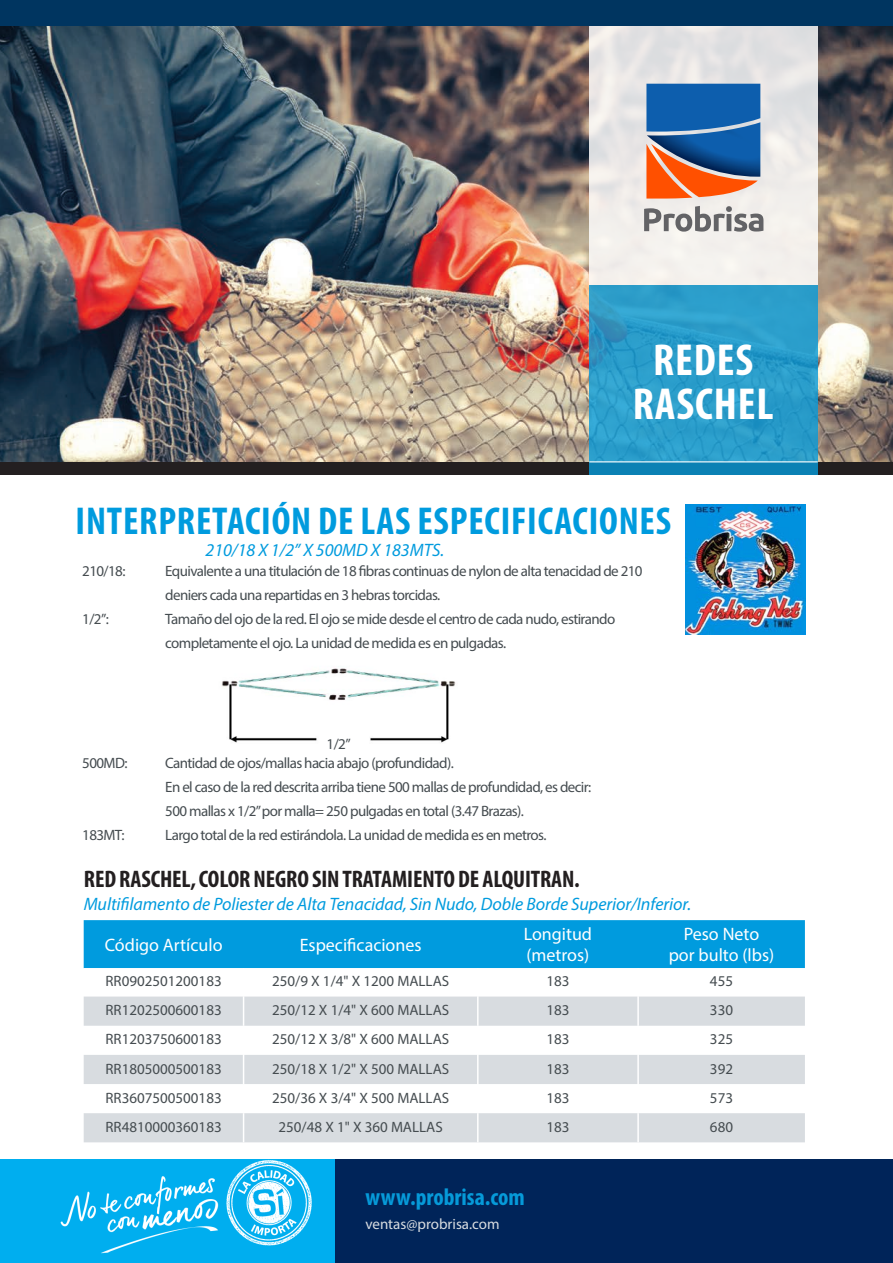
<style>
.page{position:relative;width:893px;height:1263px;background:#fff}
.page>*{position:absolute;margin:0;border:0;box-sizing:border-box;transform-origin:0 0}
.Product_description{font:700 condensed 45px/43.5px "Myriad Pro";letter-spacing:.02em;color:#fff;text-align:center}
.t1{font:700 condensed 39px "Myriad Pro";letter-spacing:.02em;color:#009bde}
.t2{font:700 condensed 24px "Myriad Pro";letter-spacing:-.005em;color:#231f20}
.t3{font:700 condensed 24px "Myriad Pro";color:#069ad9}
.t4{font:italic 18px "Myriad Pro";letter-spacing:-.005em;color:#009bde}
.Tabla_Head{font:18px "Myriad Pro";color:#fff}
.Tabla_Body{font:15px/24px "Myriad Pro";letter-spacing:-.04em;color:#454c50}
.Tabla_Body-2{font:15px "Myriad Pro";color:#454c50}
.t5{font:15px "Myriad Pro";color:#d8dce0}
</style>
<div class="page">
<img style="left:0;top:26px;width:893px;height:436px">
<div style="left:0;top:1159px;width:893px;height:104px;background:#00aeef"></div>
<div style="left:335px;top:1159px;width:558px;height:104px;background:#002459"></div>
<div style="left:0;top:462px;width:893px;height:13px;background:#231f20"></div>
<svg style="left:589px;top:285px;width:229px;height:190px;background:#299bc8"></svg>
<svg style="left:589px;top:26px;width:229px;height:259px;background:#ebe9e7"></svg>
<div style="left:646px;top:84px;width:114px;height:48px;background:#0d5ead"></div>
<svg style="left:646px;top:144px;width:112px;height:55px;background:#fa7a3f"></svg>
<img style="left:647px;top:122px;width:113px;height:55px">
<svg style="left:644px;top:206px;width:119px;height:26px;background:#b5b3b2"></svg>
<div style="left:0;top:0;width:893px;height:26px;background:#003560"></div>
<hr style="left:589px;top:461px;width:229px;height:1px;background:#fff">
<img style="left:60px;top:1159px;width:252px;height:95px">
<img style="left:685px;top:505px;width:120px;height:130px">
<img style="left:222px;top:668px;width:234px;height:75px">
<svg style="left:84px;top:996px;width:721px;height:146px;fill:#d8dce0"></svg>
<div style="left:84px;top:920px;width:721px;height:48px;background:#009bde"></div>
<hr style="left:243px;top:996px;width:1px;height:30px;background:#fff">
<hr style="left:477px;top:996px;width:2px;height:30px;background:#fff">
<hr style="left:637px;top:996px;width:2px;height:30px;background:#fff">
<hr style="left:477px;top:1026px;width:2px;height:29px;background:#fff">
<hr style="left:637px;top:1026px;width:2px;height:29px;background:#fff">
<hr style="left:477px;top:1055px;width:2px;height:29px;background:#fff">
<hr style="left:637px;top:1055px;width:2px;height:29px;background:#fff">
<hr style="left:477px;top:1084px;width:2px;height:29px;background:#fff">
<hr style="left:637px;top:1084px;width:2px;height:29px;background:#fff">
<svg style="left:243px;top:1026px;width:1px;height:116px"></svg>
<hr style="left:477px;top:1113px;width:2px;height:29px;background:#fff">
<hr style="left:637px;top:1113px;width:2px;height:29px;background:#fff">
<p class="Product_description" style="left:633px;top:338px;width:142px">REDES<br>RASCHEL</p>
<p class="t1" style="left:76px;top:497px;width:597px">INTERPRETACIÓN DE LAS ESPECIFICACIONES</p>
<p class="t4" style="left:206px;top:538px;width:240px">210/18 X 1/2” X 500MD X 183MTS.</p>
<p class="Tabla_Body" style="left:82px;top:559px;width:45px">210/18:</p>
<p class="Tabla_Body" style="left:165px;top:559px;width:479px">Equivalente a una titulación de 18 fibras continuas de nylon de alta tenacidad de 210 deniers cada una repartidas en 3 hebras torcidas.</p>
<p class="Tabla_Body" style="left:82px;top:607px;width:28px">1/2”:</p>
<p class="Tabla_Body" style="left:165px;top:607px;width:452px">Tamaño del ojo de la red. El ojo se mide desde el centro de cada nudo, estirando completamente el ojo. La unidad de medida es en pulgadas.</p>
<p class="Tabla_Body" style="left:327px;top:731px;width:26px">1/2”</p>
<p class="Tabla_Body" style="left:82px;top:751px;width:47px">500MD:</p>
<p class="Tabla_Body" style="left:165px;top:751px;width:290px">Cantidad de ojos/mallas hacia abajo (profundidad).</p>
<p class="Tabla_Body" style="left:165px;top:775px;width:428px">En el caso de la red descrita arriba tiene 500 mallas de profundidad, es decir:</p>
<p class="Tabla_Body" style="left:165px;top:799px;width:360px">500 mallas x 1/2”por malla= 250 pulgadas en total (3.47 Brazas).</p>
<p class="Tabla_Body" style="left:82px;top:823px;width:44px">183MT:</p>
<p class="Tabla_Body" style="left:165px;top:823px;width:383px">Largo total de la red estirándola. La unidad de medida es en metros.</p>
<p class="t2" style="left:84px;top:864px;width:497px">RED RASCHEL, COLOR NEGRO SIN TRATAMIENTO DE ALQUITRAN.</p>
<p class="t4" style="left:84px;top:892px;width:609px">Multifilamento de Poliester de Alta Tenacidad, Sin Nudo, Doble Borde Superior/Inferior.</p>
<p class="Tabla_Head" style="left:105px;top:934px;width:119px">Código Artículo</p>
<p class="Tabla_Head" style="left:300px;top:934px;width:123px">Especificaciones</p>
<p class="Tabla_Head" style="left:524px;top:923px;width:70px">Longitud</p>
<p class="Tabla_Head" style="left:526px;top:944px;width:64px">(metros)</p>
<p class="Tabla_Head" style="left:684px;top:923px;width:77px">Peso Neto</p>
<p class="Tabla_Head" style="left:669px;top:944px;width:107px">por bulto (lbs)</p>
<p class="Tabla_Body-2" style="left:106px;top:972px;width:118px">RR0902501200183</p>
<p class="Tabla_Body-2" style="left:272px;top:972px;width:179px">250/9 X 1/4" X 1200 MALLAS</p>
<p class="Tabla_Body" style="left:546px;top:969px;width:25px">183</p>
<p class="Tabla_Body" style="left:710px;top:969px;width:25px">455</p>
<p class="Tabla_Body-2" style="left:106px;top:1001px;width:118px">RR1202500600183</p>
<p class="Tabla_Body-2" style="left:272px;top:1001px;width:179px">250/12 X 1/4" X 600 MALLAS</p>
<p class="Tabla_Body" style="left:546px;top:998px;width:25px">183</p>
<p class="Tabla_Body" style="left:710px;top:998px;width:25px">330</p>
<p class="Tabla_Body-2" style="left:106px;top:1030px;width:118px">RR1203750600183</p>
<p class="Tabla_Body-2" style="left:272px;top:1030px;width:179px">250/12 X 3/8" X 600 MALLAS</p>
<p class="Tabla_Body" style="left:546px;top:1027px;width:25px">183</p>
<p class="Tabla_Body" style="left:710px;top:1027px;width:25px">325</p>
<p class="Tabla_Body-2" style="left:106px;top:1059px;width:118px">RR1805000500183</p>
<p class="Tabla_Body-2" style="left:272px;top:1059px;width:179px">250/18 X 1/2" X 500 MALLAS</p>
<p class="Tabla_Body" style="left:546px;top:1056px;width:25px">183</p>
<p class="Tabla_Body" style="left:710px;top:1056px;width:25px">392</p>
<p class="Tabla_Body-2" style="left:106px;top:1088px;width:118px">RR3607500500183</p>
<p class="Tabla_Body-2" style="left:272px;top:1088px;width:179px">250/36 X 3/4" X 500 MALLAS</p>
<p class="Tabla_Body" style="left:546px;top:1085px;width:25px">183</p>
<p class="Tabla_Body" style="left:710px;top:1085px;width:25px">573</p>
<p class="Tabla_Body-2" style="left:106px;top:1118px;width:118px">RR4810000360183</p>
<p class="Tabla_Body-2" style="left:279px;top:1118px;width:166px">250/48 X 1" X 360 MALLAS</p>
<p class="Tabla_Body" style="left:546px;top:1115px;width:25px">183</p>
<p class="Tabla_Body" style="left:710px;top:1115px;width:25px">680</p>
<h3 class="t3" style="left:365px;top:1182px;width:161px">www.probrisa.com</h3>
<p class="t5" style="left:365px;top:1215px;width:136px">ventas@probrisa.com</p>
</div>
